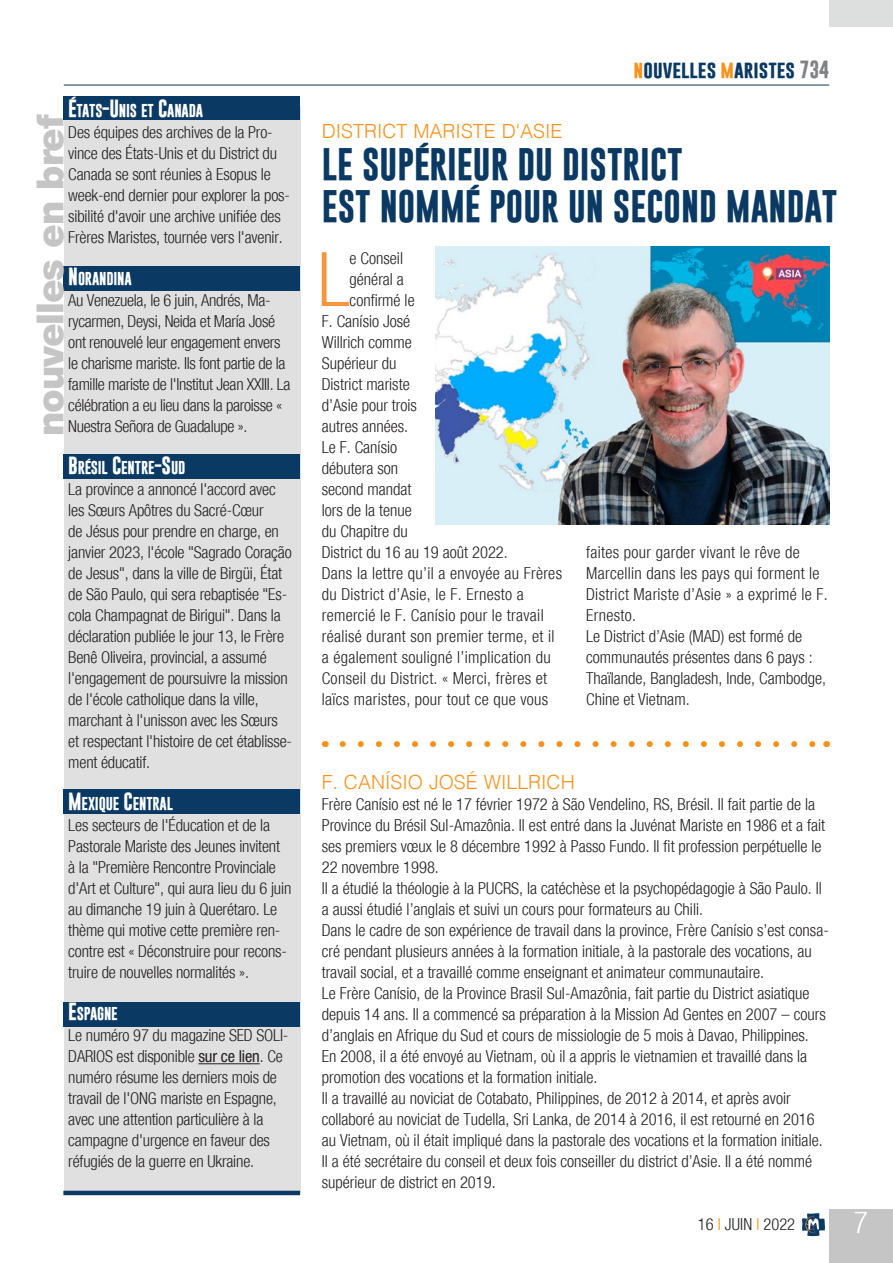
<style>
.page{position:relative;width:893px;height:1263px;background:#fff}
.page>*{position:absolute;margin:0;border:0;box-sizing:border-box;transform-origin:0 0}
.Testo_sinEspacio{font:300 condensed 75.3px "Helvetica Neue";color:#f79641}
.Titolo{font:900 37.5px "Helvetica Neue";letter-spacing:-.03em;color:#c4c5c4}
.Titolo-2{font:700 33px "Gobold";color:#0a3963}
.t1{font:300 condensed 30px "Helvetica Neue";color:#fff}
.sommario{font:300 19.5px "Helvetica";color:#f7931d}
.t2{font:700 18px "Gobold";color:#0a3963}
.Testo_sinEspacio-2{font:300 condensed 16.5px/21px "Helvetica Neue";color:#231f20}
.Testo_normal{font:300 condensed 16.5px/21px "Helvetica Neue";letter-spacing:-.01em;color:#231f20}
.Testo_sinEspacio-3{font:300 condensed 16.5px/21px "Helvetica Neue";letter-spacing:.02em;color:#231f20}
.Testo_sinEspacio-4{font:700 13.5px "Gobold";letter-spacing:-.015em;color:#fff}
.Testo_normal-2{font:700 13.5px "Gobold";letter-spacing:-.015em;color:#fff}
.s1{font-size:18px}
.s2{font-weight:400}
.s3{color:#f7931d}
.s4{color:#808285}
</style>
<div class="page">
<div style="left:829px;top:1209px;width:64px;height:54px;background:#c4c5c4"></div>
<hr style="left:64px;top:85px;width:765px;height:1px;background:#0a3963">
<svg style="left:802px;top:1213px;width:23px;height:23px"></svg>
<div style="left:829px;top:0;width:64px;height:27px;background:#dddede"></div>
<div style="left:64px;top:107px;width:236px;height:1086px;background:#dfe0df"></div>
<div style="left:63px;top:266px;width:237px;height:24px;background:#0a3963"></div>
<div style="left:63px;top:454px;width:237px;height:25px;background:#0a3963"></div>
<div style="left:63px;top:790px;width:237px;height:24px;background:#0a3963"></div>
<div style="left:63px;top:1002px;width:237px;height:25px;background:#0a3963"></div>
<div style="left:63px;top:96px;width:237px;height:24px;background:#0a3963"></div>
<hr style="left:198px;top:1063px;width:62px;height:1px;background:#231f20">
<hr style="left:63px;top:1191px;width:237px;height:4px;background:#0a3963">
<img style="left:436px;top:246px;width:393px;height:278px">
<svg style="left:343px;top:741px;width:473px;height:6px"></svg>
<p class="Testo_sinEspacio-4" style="left:68px;top:102px;width:136px"><span class="s1">É</span>TATS<span class="s1">-U</span>NIS ET <span class="s1">C</span>ANADA</p>
<p class="Testo_normal" style="left:68px;top:122px;width:223px">Des équipes des archives de la Pro&shy;vince des États-Unis et du District du Canada se sont réunies à Esopus le week-end dernier pour explorer la pos&shy;sibilité d'avoir une archive unifiée des Frères Maristes, tournée vers l'avenir.</p>
<p class="Testo_normal-2" style="left:68px;top:270px;width:65px"><span class="s1">N</span>ORANDINA</p>
<p class="Testo_normal" style="left:68px;top:290px;width:224px">Au Venezuela, le 6 juin, Andrés, Ma&shy;rycarmen, Deysi, Neida et María José ont renouvelé leur engagement envers le charisme mariste. Ils font partie de la famille mariste de l'Institut Jean XXIII. La célébration a eu lieu dans la paroisse « Nuestra Señora de Guadalupe ».</p>
<p class="Testo_normal-2" style="left:68px;top:459px;width:119px"><span class="s1">B</span>RÉSIL <span class="s1">C</span>ENTRE<span class="s1">-S</span>UD</p>
<p class="Testo_normal" style="left:68px;top:479px;width:225px">La province a annoncé l'accord avec les Sœurs Apôtres du Sacré-Cœur<br>de Jésus pour prendre en charge, en janvier 2023, l'école "Sagrado Coração de Jesus", dans la ville de Birgüi, État de São Paulo, qui sera rebaptisée "Es&shy;cola Champagnat de Birigui". Dans la déclaration publiée le jour 13, le Frère Benê Oliveira, provincial, a assumé l'engagement de poursuivre la mission de l'école catholique dans la ville, marchant à l'unisson avec les Sœurs et respectant l'histoire de cet établisse&shy;ment éducatif.</p>
<p class="Testo_sinEspacio-4" style="left:68px;top:795px;width:106px"><span class="s1">M</span>EXIQUE <span class="s1">C</span>ENTRAL</p>
<p class="Testo_normal" style="left:68px;top:815px;width:225px">Les secteurs de l'Éducation et de la Pastorale Mariste des Jeunes invitent<br>à la "Première Rencontre Provinciale d'Art et Culture", qui aura lieu du 6 juin au dimanche 19 juin à Querétaro. Le thème qui motive cette première ren&shy;contre est « Déconstruire pour recons&shy;truire de nouvelles normalités ».</p>
<p class="Testo_sinEspacio-4" style="left:68px;top:1005px;width:51px"><span class="s1">E</span>SPAGNE</p>
<p class="Testo_normal" style="left:68px;top:1025px;width:222px">Le numéro 97 du magazine SED SOLI-DARIOS est disponible <span class="s2">sur ce lien</span>. Ce numéro résume les derniers mois de travail de l'ONG mariste en Espagne, avec une attention particulière à la campagne d'urgence en faveur des réfugiés de la guerre en Ukraine.</p>
<p class="Titolo" style="left:28px;top:436px;width:323px;rotate:-90deg">nouvelles en bref</p>
<p class="t2" style="left:634px;top:57px;width:197px"><span class="s3">n</span>ouvelles <span class="s3">m</span>aristes <span class="s4">734</span></p>
<p class="sommario" style="left:322px;top:114px;width:242px">DISTRICT MARISTE D'ASIE</p>
<p class="Titolo-2" style="left:322px;top:143px;width:363px">LE SUPÉRIEUR DU DISTRICT</p>
<p class="Titolo-2" style="left:322px;top:185px;width:517px">EST NOMMÉ POUR UN SECOND MANDAT</p>
<p class="Testo_sinEspacio" style="left:318px;top:236px;width:34px">L</p>
<p class="Testo_sinEspacio-2" style="left:350px;top:248px;width:55px">e Conseil</p>
<p class="Testo_sinEspacio-2" style="left:350px;top:269px;width:56px">général a</p>
<p class="Testo_sinEspacio-2" style="left:350px;top:290px;width:67px">confirmé le</p>
<p class="Testo_sinEspacio-2" style="left:322px;top:311px;width:90px">F. Canísio José</p>
<p class="Testo_sinEspacio-2" style="left:322px;top:332px;width:92px">Willrich comme</p>
<p class="Testo_sinEspacio-2" style="left:322px;top:353px;width:76px">Supérieur du</p>
<p class="Testo_sinEspacio-2" style="left:322px;top:374px;width:89px">District mariste</p>
<p class="Testo_sinEspacio-2" style="left:322px;top:395px;width:97px">d’Asie pour trois</p>
<p class="Testo_sinEspacio-2" style="left:322px;top:416px;width:88px">autres années.</p>
<p class="Testo_sinEspacio-2" style="left:322px;top:437px;width:77px">Le F. Canísio</p>
<p class="Testo_sinEspacio-2" style="left:322px;top:458px;width:78px">débutera son</p>
<p class="Testo_sinEspacio-2" style="left:322px;top:479px;width:91px">second mandat</p>
<p class="Testo_sinEspacio-2" style="left:322px;top:500px;width:92px">lors de la tenue</p>
<p class="Testo_sinEspacio-2" style="left:322px;top:521px;width:88px">du Chapitre du</p>
<p class="Testo_sinEspacio-2" style="left:322px;top:542px;width:188px">District du 16 au 19 août 2022.</p>
<p class="Testo_sinEspacio-3" style="left:322px;top:563px;width:242px">Dans la lettre qu’il a envoyée au Frères du District d’Asie, le F. Ernesto a remercié le F. Canísio pour le travail réalisé durant son premier terme, et il a également souligné l’implication du Conseil du District. « Merci, frères et laïcs maristes, pour tout ce que vous</p>
<p class="Testo_sinEspacio-3" style="left:586px;top:542px;width:243px">faites pour garder vivant le rêve de<br>Marcellin dans les pays qui forment le<br>District Mariste d’Asie » a exprimé le F.<br>Ernesto.</p>
<p class="Testo_sinEspacio-2" style="left:586px;top:626px;width:241px">Le District d’Asie (MAD) est formé de communautés présentes dans 6 pays :<br>Thaïlande, Bangladesh, Inde, Cambodge,<br>Chine et Vietnam.</p>
<p class="sommario" style="left:322px;top:765px;width:255px">F. CANÍSIO JOSÉ WILLRICH</p>
<p class="Testo_sinEspacio-2" style="left:322px;top:794px;width:505px">Frère Canísio est né le 17 février 1972 à São Vendelino, RS, Brésil. Il fait partie de la Province du Brésil Sul-Amazônia. Il est entré dans la Juvénat Mariste en 1986 et a fait ses premiers vœux le 8 décembre 1992 à Passo Fundo. Il fit profession perpétuelle le 22 novembre 1998.</p>
<p class="Testo_sinEspacio-2" style="left:322px;top:878px;width:502px">Il a étudié la théologie à la PUCRS, la catéchèse et la psychopédagogie à São Paulo. Il a aussi étudié l’anglais et suivi un cours pour formateurs au Chili.</p>
<p class="Testo_sinEspacio-2" style="left:322px;top:920px;width:509px">Dans le cadre de son expérience de travail dans la province, Frère Canísio s’est consa&shy;cré pendant plusieurs années à la formation initiale, à la pastorale des vocations, au travail social, et a travaillé comme enseignant et animateur communautaire.</p>
<p class="Testo_sinEspacio-2" style="left:322px;top:983px;width:505px">Le Frère Canísio, de la Province Brasil Sul-Amazônia, fait partie du District asiatique depuis 14 ans. Il a commencé sa préparation à la Mission Ad Gentes en 2007 – cours d’anglais en Afrique du Sud et cours de missiologie de 5 mois à Davao, Philippines.</p>
<p class="Testo_sinEspacio-2" style="left:322px;top:1046px;width:487px">En 2008, il a été envoyé au Vietnam, où il a appris le vietnamien et travaillé dans la promotion des vocations et la formation initiale.</p>
<p class="Testo_sinEspacio-2" style="left:322px;top:1088px;width:502px">Il a travaillé au noviciat de Cotabato, Philippines, de 2012 à 2014, et après avoir collaboré au noviciat de Tudella, Sri Lanka, de 2014 à 2016, il est retourné en 2016 au Vietnam, où il était impliqué dans la pastorale des vocations et la formation initiale.<br>Il a été secrétaire du conseil et deux fois conseiller du district d’Asie. Il a été nommé supérieur de district en 2019.</p>
<p class="Testo_normal" style="left:698px;top:1214px;width:99px">16 <span class="s3">I</span> JUIN <span class="s3">I</span> 2022</p>
<h3 class="t1" style="left:854px;top:1205px;width:16px">7</h3>
</div>
